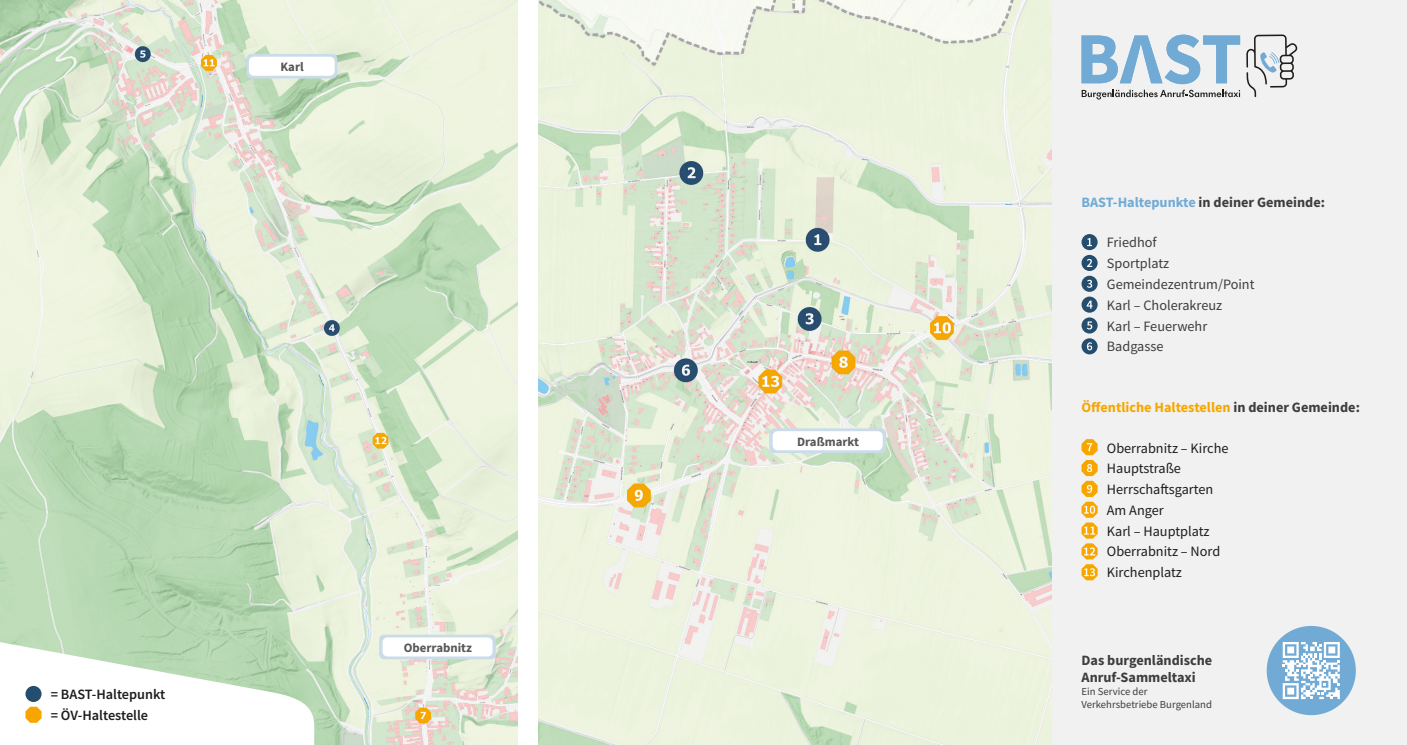
<style>
.page{position:relative;width:1407px;height:745px;background:#fff}
.page>*{position:absolute;margin:0;border:0;box-sizing:border-box;transform-origin:0 0}
.t1{font:14.25px "Source Sans Pro";color:#1d1d1b}
.t2{font:14.25px "Source Sans Pro";color:#3d3d3c}
.t3{font:700 14.25px "Source Sans Pro";color:#3d3d3c}
.t4{font:700 14.25px "Source Sans Pro";color:#f7a600}
.t5{font:600 14.25px "Source Sans Pro";color:#1d1d1b}
.t6{font:700 12.75px "Source Sans Pro";color:#575756}
.t7{font:10.75px "Source Sans Pro";color:#3d3d3c}
.s1{color:#71abd5}
.s2{color:#3d3d3c}
</style>
<div class="page">
<img style="left:538px;top:0;width:514px;height:744px">
<img style="left:0;top:0;width:518px;height:744px">
<svg style="left:0;top:507px;width:314px;height:237px;fill:#bcdbb7"></svg>
<svg style="left:25px;top:706px;width:17px;height:16px"></svg>
<div style="left:25px;top:685px;width:17px;height:16px;background:#254d6e;border-radius:50%"></div>
<div style="left:769px;top:428px;width:117px;height:24px;background:linear-gradient(to right,#d1e0ec,#d1dfec);border-radius:5px"></div>
<div style="left:773px;top:431px;width:110px;height:19px;background:#fff;border-radius:5px"></div>
<svg style="left:379px;top:634px;width:117px;height:24px"></svg>
<div style="left:382px;top:637px;width:110px;height:19px;background:#fff;border-radius:5px"></div>
<div style="left:246px;top:54px;width:91px;height:24px;background:linear-gradient(to right,#d1e0ec,#d1e0ec);border-radius:5px"></div>
<div style="left:249px;top:57px;width:86px;height:19px;background:#fff;border-radius:5px"></div>
<div style="left:1052px;top:0;width:355px;height:744px;background:#f1f1f1"></div>
<div style="left:1081px;top:234px;width:16px;height:16px;background:#254d6e;border-radius:50%"></div>
<svg style="left:1087px;top:238px;width:5px;height:8px"></svg>
<svg style="left:1081px;top:317px;width:16px;height:16px"></svg>
<svg style="left:1087px;top:321px;width:5px;height:8px"></svg>
<div style="left:1081px;top:255px;width:16px;height:16px;background:#254d6e;border-radius:50%"></div>
<svg style="left:1087px;top:259px;width:5px;height:8px"></svg>
<div style="left:1081px;top:338px;width:16px;height:16px;background:#254d6e;border-radius:50%"></div>
<svg style="left:1087px;top:342px;width:5px;height:8px"></svg>
<svg style="left:1081px;top:275px;width:16px;height:16px"></svg>
<svg style="left:1087px;top:279px;width:5px;height:8px"></svg>
<svg style="left:1081px;top:296px;width:16px;height:16px"></svg>
<svg style="left:1086px;top:300px;width:6px;height:8px"></svg>
<div style="left:1266px;top:625px;width:90px;height:89px;background:#71abd5;border-radius:50%"></div>
<svg style="left:1282px;top:642px;width:58px;height:56px"></svg>
<svg style="left:1081px;top:35px;width:159px;height:49px"></svg>
<svg style="left:1246px;top:34px;width:51px;height:63px"></svg>
<svg style="left:1081px;top:90px;width:159px;height:9px"></svg>
<svg style="left:1081px;top:439px;width:16px;height:141px"></svg>
<p class="t6" style="left:280px;top:58px;width:25px">Karl</p>
<p class="t5" style="left:51px;top:684px;width:116px">= BAST-Haltepunkt</p>
<p class="t5" style="left:51px;top:705px;width:99px">= ÖV-Haltestelle</p>
<p class="t6" style="left:404px;top:638px;width:70px">Oberrabnitz</p>
<p class="t6" style="left:797px;top:432px;width:63px">Draßmarkt</p>
<p class="t3" style="left:1081px;top:193px;width:245px"><span class="s1">BAST-Haltepunkte</span> in deiner Gemeinde:</p>
<p class="t2" style="left:1107px;top:233px;width:51px">Friedhof</p>
<p class="t2" style="left:1107px;top:254px;width:64px">Sportplatz</p>
<p class="t2" style="left:1107px;top:275px;width:149px">Gemeindezentrum/Point</p>
<p class="t2" style="left:1107px;top:296px;width:117px">Karl – Cholerakreuz</p>
<p class="t2" style="left:1107px;top:316px;width:102px">Karl – Feuerwehr</p>
<p class="t2" style="left:1107px;top:337px;width:58px">Badgasse</p>
<p class="t4" style="left:1081px;top:398px;width:280px">Öffentliche Haltestellen <span class="s2">in deiner Gemeinde:</span></p>
<p class="t1" style="left:1107px;top:438px;width:123px">Oberrabnitz – Kirche</p>
<p class="t1" style="left:1107px;top:459px;width:76px">Hauptstraße</p>
<p class="t1" style="left:1107px;top:480px;width:108px">Herrschaftsgarten</p>
<p class="t1" style="left:1107px;top:500px;width:58px">Am Anger</p>
<p class="t1" style="left:1107px;top:521px;width:104px">Karl – Hauptplatz</p>
<p class="t1" style="left:1107px;top:542px;width:115px">Oberrabnitz – Nord</p>
<p class="t1" style="left:1107px;top:563px;width:77px">Kirchenplatz</p>
<p class="t3" style="left:1081px;top:650px;width:132px">Das burgenländische</p>
<p class="t3" style="left:1081px;top:667px;width:116px">Anruf-Sammeltaxi</p>
<p class="t7" style="left:1081px;top:684px;width:67px">Ein Service der</p>
<p class="t7" style="left:1081px;top:697px;width:132px">Verkehrsbetriebe Burgenland</p>
</div>
